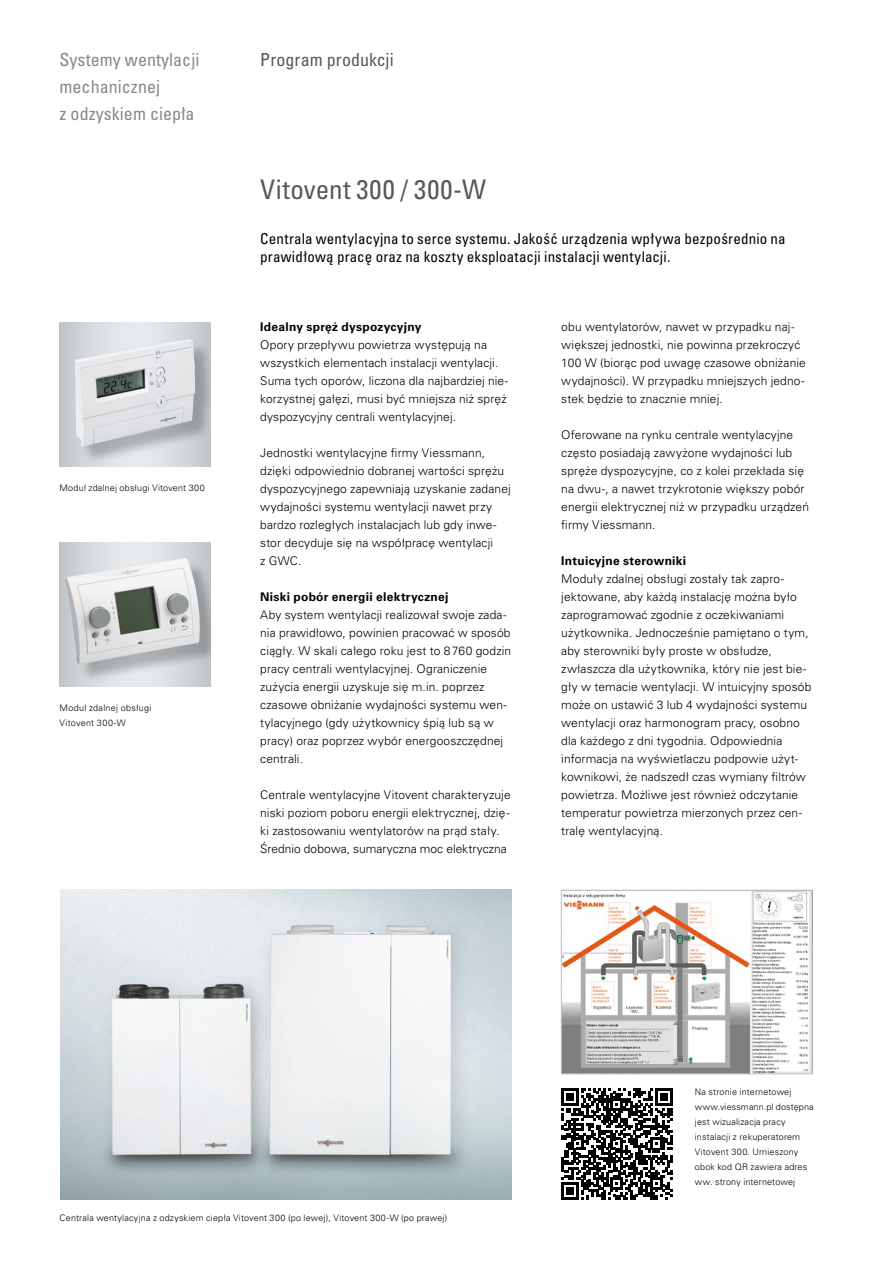
<style>
.page{position:relative;width:893px;height:1263px;background:#fff}
.page>*{position:absolute;margin:0;border:0;box-sizing:border-box;transform-origin:0 0}
.Head{font:condensed 27px "Univers CE";letter-spacing:.015em;color:#58585a}
.Tekst{font:condensed 18px/27px "Univers CE";letter-spacing:.005em;color:#878889}
.Tekst-2{font:condensed 18px "Univers CE";color:#58585a}
.Subhead{font:condensed 15px/18px "Univers CE";letter-spacing:.01em;color:#000}
._4_Copy{font:300 12px/18px "Univers LTCYR 45";letter-spacing:.01em;color:#000}
._4_Copy-2{font:700 12px "Univers LTCYR 65";letter-spacing:.025em;color:#000}
.Bildunterschrift{font:300 9px/15px "Univers LTCYR 45";letter-spacing:.02em;color:#000}
</style>
<div class="page">
<svg style="left:60px;top:323px;width:150px;height:144px;background:#cfd3d6"></svg>
<div style="left:76px;top:341px;width:134px;height:125px;background:#000;opacity:.25"></div>
<img style="left:75px;top:339px;width:120px;height:108px">
<svg style="left:60px;top:542px;width:150px;height:144px;background:#d2d7da"></svg>
<div style="left:66px;top:559px;width:144px;height:125px;background:#000;opacity:.25"></div>
<img style="left:65px;top:558px;width:135px;height:107px">
<img style="left:60px;top:890px;width:451px;height:309px">
<svg style="left:561px;top:1088px;width:111px;height:111px"></svg>
<img style="left:563px;top:892px;width:247px;height:180px">
<div style="left:561px;top:890px;width:251px;height:184px;border:1px solid #bdc3c7"></div>
<p class="Tekst" style="left:60px;top:46px;width:141px">Systemy wentylacji mechanicznej<br>z odzyskiem ciepła</p>
<p class="Tekst-2" style="left:260px;top:49px;width:135px">Program produkcji</p>
<p class="Head" style="left:260px;top:174px;width:227px">Vitovent 300 / 300-W</p>
<p class="Bildunterschrift" style="left:60px;top:480px;width:147px">Moduł zdalnej obsługi Vitovent 300</p>
<p class="Bildunterschrift" style="left:60px;top:700px;width:93px">Moduł zdalnej obsługi<br>Vitovent 300-W</p>
<p class="Subhead" style="left:260px;top:230px;width:527px">Centrala wentylacyjna to serce systemu. Jakość urządzenia wpływa bezpośrednio na prawidłową pracę oraz na koszty eksploatacji instalacji wentylacji.</p>
<p class="_4_Copy-2" style="left:260px;top:319px;width:163px">Idealny spręż dyspozycyjny</p>
<p class="_4_Copy" style="left:260px;top:336px;width:250px">Opory przepływu powietrza występują na wszystkich elementach instalacji wentylacji.<br>Suma tych oporów, liczona dla najbardziej nie&shy;korzystnej gałęzi, musi być mniejsza niż spręż dyspozycyjny centrali wentylacyjnej.</p>
<p class="_4_Copy" style="left:260px;top:444px;width:252px">Jednostki wentylacyjne firmy Viessmann, dzięki odpowiednio dobranej wartości sprężu dyspozycyjnego zapewniają uzyskanie zadanej wydajności systemu wentylacji nawet przy bardzo rozległych instalacjach lub gdy inwe&shy;stor decyduje się na współpracę wentylacji<br>z GWC.</p>
<p class="_4_Copy-2" style="left:260px;top:589px;width:190px">Niski pobór energii elektrycznej</p>
<p class="_4_Copy" style="left:260px;top:606px;width:252px">Aby system wentylacji realizował swoje zada&shy;nia prawidłowo, powinien pracować w sposób ciągły. W skali całego roku jest to 8760 godzin pracy centrali wentylacyjnej. Ograniczenie zużycia energii uzyskuje się m.in. poprzez czasowe obniżanie wydajności systemu wen&shy;tylacyjnego (gdy użytkownicy śpią lub są w pracy) oraz poprzez wybór energooszczędnej centrali.</p>
<p class="_4_Copy" style="left:260px;top:786px;width:252px">Centrale wentylacyjne Vitovent charakteryzuje niski poziom poboru energii elektrycznej, dzię&shy;ki zastosowaniu wentylatorów na prąd stały.<br>Średnio dobowa, sumaryczna moc elektryczna</p>
<p class="_4_Copy" style="left:561px;top:318px;width:246px">obu wentylatorów, nawet w przypadku naj&shy;większej jednostki, nie powinna przekroczyć 100 W (biorąc pod uwagę czasowe obniżanie wydajności). W przypadku mniejszych jedno&shy;stek będzie to znacznie mniej.</p>
<p class="_4_Copy" style="left:561px;top:426px;width:249px">Oferowane na rynku centrale wentylacyjne często posiadają zawyżone wydajności lub spręże dyspozycyjne, co z kolei przekłada się na dwu-, a nawet trzykrotonie większy pobór energii elektrycznej niż w przypadku urządzeń firmy Viessmann.</p>
<p class="_4_Copy-2" style="left:561px;top:553px;width:126px">Intuicyjne sterowniki</p>
<p class="_4_Copy" style="left:561px;top:570px;width:252px">Moduły zdalnej obsługi zostały tak zapro&shy;jektowane, aby każdą instalację można było zaprogra-mować zgodnie z oczekiwaniami użytkownika. Jednocześnie pamiętano o tym, aby sterowniki były proste w obsłudze, zwłaszcza dla użytkownika, który nie jest bie&shy;gły w temacie wentylacji. W intuicyjny sposób może on ustawić 3 lub 4 wydajności systemu wentylacji oraz harmonogram pracy, osobno dla każdego z dni tygodnia. Odpowiednia informacja na wyświetlaczu podpowie użyt&shy;kownikowi, że nadszedł czas wymiany filtrów powietrza. Możliwe jest również odczytanie temperatur powietrza mierzonych przez cen&shy;tralę wentylacyjną.</p>
<p class="Bildunterschrift" style="left:695px;top:1084px;width:120px">Na stronie internetowej www.viessmann.pl dostępna jest wizualizacja pracy instalacji z rekuperatorem<br>Vitovent 300. Umieszony obok kod QR zawiera adres ww. strony internetowej</p>
<p class="Bildunterschrift" style="left:60px;top:1210px;width:389px">Centrala wentylacyjna z odzyskiem ciepła Vitovent 300 (po lewej), Vitovent 300-W (po prawej)</p>
</div>
